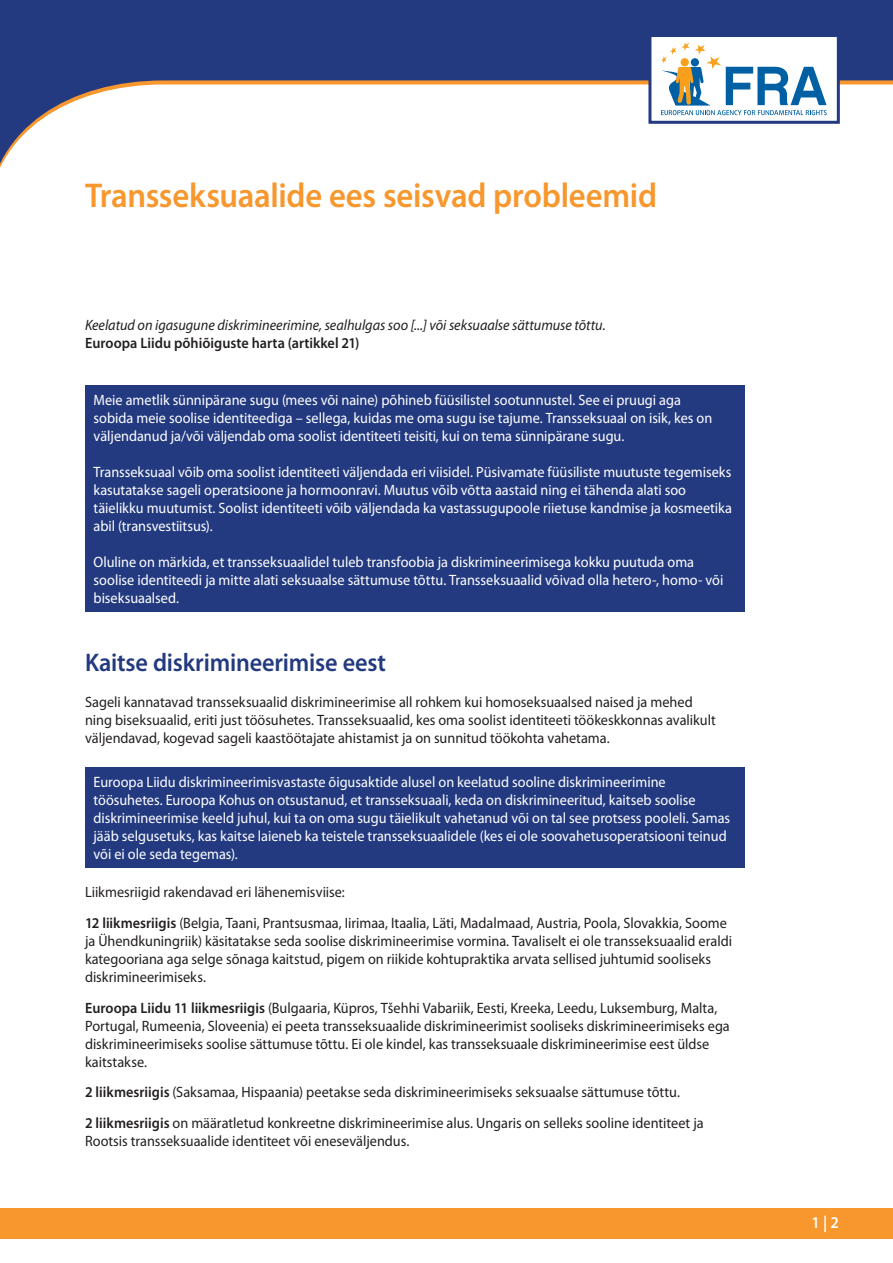
<style>
.page{position:relative;width:893px;height:1263px;background:#fff}
.page>*{position:absolute;margin:0;border:0;box-sizing:border-box;transform-origin:0 0}
.t1{font:600 34.5px "Myriad Pro";letter-spacing:-.01em;color:#f7972d;scale:.95 1}
.t2{font:600 25.5px "Myriad Pro";letter-spacing:-.01em;color:#233a80;scale:.95 1}
.t3{font:600 16.5px "Myriad Pro";color:#fff;scale:.95 1}
.t4{font:15px/18px "Myriad Pro";color:#231f20;scale:.95 1}
.t5{font:15px/18px "Myriad Pro";color:#fff;scale:.95 1}
.t6{font:italic 15px "Myriad Pro";letter-spacing:-.005em;color:#231f20;scale:.95 1}
.t7{font:600 15px "Myriad Pro";color:#231f20;scale:.95 1}
.s1{font-weight:600}
</style>
<div class="page">
<svg style="left:0;top:0;width:893px;height:168px"></svg>
<div style="left:85px;top:385px;width:659px;height:226px;background:#233a80"></div>
<div style="left:85px;top:767px;width:659px;height:100px;background:#233a80"></div>
<div style="left:0;top:1208px;width:893px;height:30px;background:#f7972d"></div>
<div style="left:648px;top:34px;width:192px;height:90px;background:#fff;border:3px solid #233a80"></div>
<svg style="left:661px;top:42px;width:166px;height:74px"></svg>
<h1 class="t1" style="left:85px;top:176px;width:604px">Transseksuaalide ees seisvad probleemid</h1>
<p class="t6" style="left:85px;top:317px;width:550px">Keelatud on igasugune diskrimineerimine, sealhulgas soo [...] või seksuaalse sättumuse tõttu.</p>
<p class="t7" style="left:85px;top:335px;width:290px">Euroopa Liidu põhiõiguste harta (artikkel 21)</p>
<p class="t5" style="left:94px;top:391px;width:653px">Meie ametlik sünnipärane sugu (mees või naine) põhineb füüsilistel sootunnustel. See ei pruugi aga sobida meie soolise identiteediga – sellega, kuidas me oma sugu ise tajume. Transseksuaal on isik, kes on väljendanud ja/või väljendab oma soolist identiteeti teisiti, kui on tema sünnipärane sugu.</p>
<p class="t5" style="left:94px;top:463px;width:673px">Transseksuaal võib oma soolist identiteeti väljendada eri viisidel. Püsivamate füüsiliste muutuste tegemiseks kasutatakse sageli operatsioone ja hormoonravi. Muutus võib võtta aastaid ning ei tähenda alati soo täielikku muutumist. Soolist identiteeti võib väljendada ka vastassugupoole riietuse kandmise ja kosmeetika abil (transvestiitsus).</p>
<p class="t5" style="left:94px;top:553px;width:664px">Oluline on märkida, et transseksuaalidel tuleb transfoobia ja diskrimineerimisega kokku puutuda oma soolise identiteedi ja mitte alati seksuaalse sättumuse tõttu. Transseksuaalid võivad olla hetero-, homo- või biseksuaalsed.</p>
<h2 class="t2" style="left:85px;top:648px;width:318px">Kaitse diskrimineerimise eest</h2>
<p class="t4" style="left:85px;top:693px;width:665px">Sageli kannatavad transseksuaalid diskrimineerimise all rohkem kui homoseksuaalsed naised ja mehed ning biseksuaalid, eriti just töösuhetes. Transseksuaalid, kes oma soolist identiteeti töökeskkonnas avalikult väljendavad, kogevad sageli kaastöötajate ahistamist ja on sunnitud töökohta vahetama.</p>
<p class="t5" style="left:94px;top:773px;width:672px">Euroopa Liidu diskrimineerimisvastaste õigusaktide alusel on keelatud sooline diskrimineerimine töösuhetes. Euroopa Kohus on otsustanud, et transseksuaali, keda on diskrimineeritud, kaitseb soolise diskrimineerimise keeld juhul, kui ta on oma sugu täielikult vahetanud või on tal see protsess pooleli. Samas jääb selgusetuks, kas kaitse laieneb ka teistele transseksuaalidele (kes ei ole soovahetusoperatsiooni teinud või ei ole seda tegemas).</p>
<p class="t4" style="left:85px;top:877px;width:677px;line-height:30.8px">Liikmesriigid rakendavad eri lähenemisviise:<br><span class="s1">12 liikmesriigis</span> (Belgia, Taani, Prantsusmaa, Iirimaa, Itaalia, Läti, Madalmaad, Austria, Poola, Slovakkia, Soome</p>
<p class="t4" style="left:85px;top:932px;width:683px">ja Ühendkuningriik) käsitatakse seda soolise diskrimineerimise vormina. Tavaliselt ei ole transseksuaalid eraldi kategooriana aga selge sõnaga kaitstud, pigem on riikide kohtupraktika arvata sellised juhtumid sooliseks diskrimineerimiseks.</p>
<p class="t4" style="left:85px;top:999px;width:680px"><span class="s1">Euroopa Liidu 11 liikmesriigis</span> (Bulgaaria, Küpros, Tšehhi Vabariik, Eesti, Kreeka, Leedu, Luksemburg, Malta, Portugal, Rumeenia, Sloveenia) ei peeta transseksuaalide diskrimineerimist sooliseks diskrimineerimiseks ega diskrimineerimiseks soolise sättumuse tõttu. Ei ole kindel, kas transseksuaale diskrimineerimise eest üldse kaitstakse.</p>
<p class="t4" style="left:85px;top:1077px;width:653px;line-height:30.8px"><span class="s1">2 liikmesriigis</span> (Saksamaa, Hispaania) peetakse seda diskrimineerimiseks seksuaalse sättumuse tõttu.<br><span class="s1">2 liikmesriigis</span> on määratletud konkreetne diskrimineerimise alus. Ungaris on selleks sooline identiteet ja</p>
<p class="t4" style="left:85px;top:1132px;width:343px">Rootsis transseksuaalide identiteet või eneseväljendus.</p>
<p class="t3" style="left:811px;top:1213px;width:30px">1 | 2</p>
</div>
